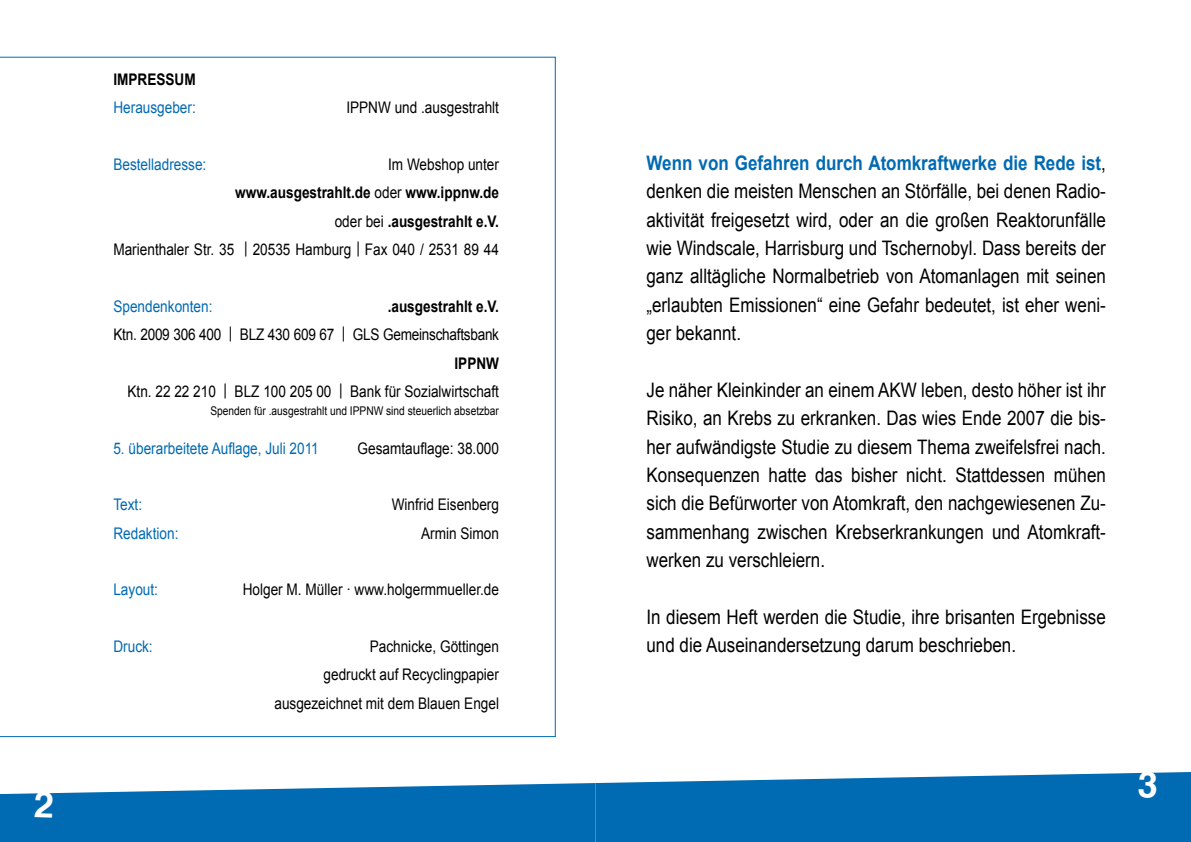
<style>
.page{position:relative;width:1191px;height:842px;background:#fff}
.page>*{position:absolute;margin:0;border:0;box-sizing:border-box;transform-origin:0 0}
.t1{font:20px/28.4px "Arial";color:#000;text-align:justify;scale:.85 1}
.t2{font:16px/28.4px "Arial";color:#000;text-align:right;scale:.85 1}
.t3{font:16px "Arial";color:#006ab2;scale:.85 1}
.t4{font:16px "Arial";letter-spacing:-.02em;color:#000;scale:.85 1}
.t5{font:700 16px "Arial";color:#000;scale:.85 1}
.t6{font:12px "Arial";color:#000;scale:.85 1}
.s1{font-weight:700}
.s2{font-weight:700;color:#006ab2}
</style>
<div class="page">
<svg style="left:595px;top:772px;width:596px;height:70px;background:#1475b8"></svg>
<svg style="left:0;top:57px;width:556px;height:680px"></svg>
<svg style="left:0;top:783px;width:595px;height:59px;background:#1878b9"></svg>
<svg style="left:1138px;top:772px;width:19px;height:26px"></svg>
<p class="t5" style="left:113px;top:69px;width:98px">IMPRESSUM</p>
<p class="t3" style="left:113px;top:97px;width:98px">Herausgeber:</p>
<p class="t2" style="left:346px;top:94px;width:181px">IPPNW und .ausgestrahlt</p>
<p class="t3" style="left:113px;top:154px;width:111px">Bestelladresse:</p>
<p class="t2" style="left:113px;top:150px;width:455px">Im Webshop unter<br><span class="s1">www.ausgestrahlt.de</span> oder <span class="s1">www.ippnw.de<br></span>oder bei <span class="s1">.ausgestrahlt e.V.<br></span>Marienthaler Str. 35 | 20535 Hamburg | Fax 040 / 2531 89 44</p>
<p class="t3" style="left:113px;top:296px;width:118px">Spendenkonten:</p>
<p class="t5" style="left:388px;top:296px;width:133px">.ausgestrahlt e.V.</p>
<p class="t4" style="left:113px;top:324px;width:455px">Ktn. 2009 306 400 | BLZ 430 609 67 | GLS Gemeinschaftsbank</p>
<p class="t5" style="left:454px;top:352px;width:54px">IPPNW</p>
<p class="t2" style="left:127px;top:377px;width:438px">Ktn. 22 22 210 | BLZ 100 205 00 | Bank für Sozialwirtschaft</p>
<p class="t6" style="left:210px;top:403px;width:341px">Spenden für .ausgestrahlt und IPPNW sind steuerlich absetzbar</p>
<p class="t3" style="left:113px;top:437px;width:243px">5. überarbeitete Auflage, Juli 2011</p>
<p class="t2" style="left:358px;top:434px;width:168px">Gesamtauflage: 38.000</p>
<p class="t3" style="left:113px;top:494px;width:35px">Text:</p>
<p class="t2" style="left:392px;top:491px;width:128px">Winfrid Eisenberg</p>
<p class="t3" style="left:113px;top:523px;width:78px">Redaktion:</p>
<p class="t2" style="left:421px;top:519px;width:93px">Armin Simon</p>
<p class="t3" style="left:113px;top:579px;width:54px">Layout:</p>
<p class="t2" style="left:243px;top:576px;width:303px">Holger M. Müller · www.holgermmueller.de</p>
<p class="t3" style="left:113px;top:636px;width:48px">Druck:</p>
<p class="t2" style="left:274px;top:632px;width:266px">Pachnicke, Göttingen<br>gedruckt auf Recyclingpapier ausgezeichnet mit dem Blauen Engel</p>
<p class="t1" style="left:646px;top:149px;width:542px"><span class="s2">Wenn von Gefahren durch Atomkraftwerke die Rede ist</span>, denken die meisten Menschen an Störfälle, bei denen Radio&shy;aktivität freigesetzt wird, oder an die großen Reaktorunfälle wie Windscale, Harrisburg und Tschernobyl. Dass bereits der ganz alltägliche Normalbetrieb von Atomanlagen mit seinen „erlaubten Emissionen“ eine Gefahr bedeutet, ist eher weni&shy;ger bekannt.</p>
<p class="t1" style="left:646px;top:376px;width:542px">Je näher Kleinkinder an einem AKW leben, desto höher ist ihr Risiko, an Krebs zu erkranken. Das wies Ende 2007 die bis&shy;her aufwändigste Studie zu diesem Thema zweifelsfrei nach.<br>Konsequenzen hatte das bisher nicht. Stattdessen mühen sich die Befürworter von Atomkraft, den nachgewiesenen Zu&shy;sammenhang zwischen Krebserkrankungen und Atomkraft&shy;werken zu verschleiern.</p>
<p class="t1" style="left:646px;top:603px;width:542px">In diesem Heft werden die Studie, ihre brisanten Ergebnisse und die Auseinandersetzung darum beschrieben.</p>
</div>
